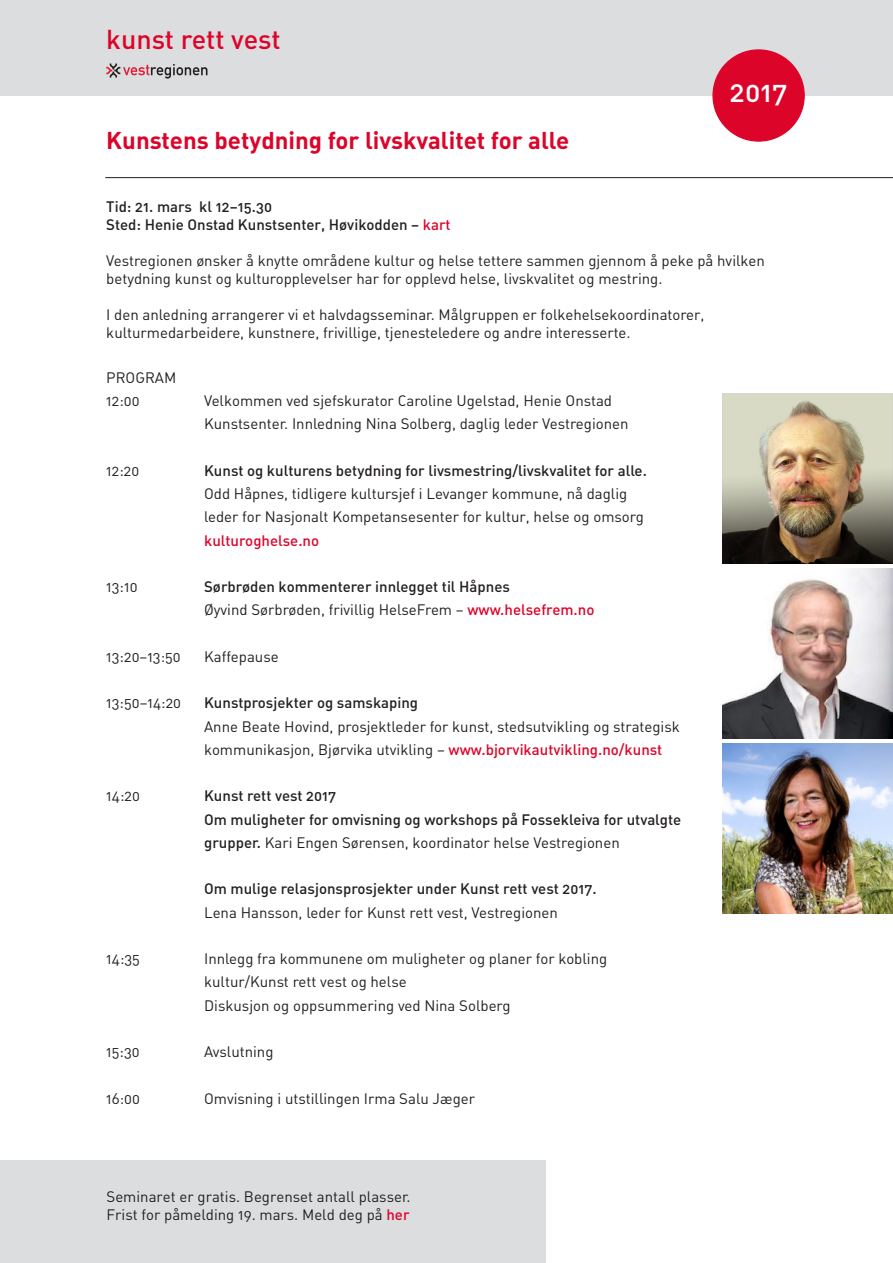
<style>
.page{position:relative;width:893px;height:1263px;background:#fff}
.page>*{position:absolute;margin:0;border:0;box-sizing:border-box;transform-origin:0 0}
.t1{font:28.65px "DIN Medium Alternate";color:#fff}
.t2{font:27px "DIN Medium Alternate";color:#dd042a}
.t3{font:24px "DIN Bold Alternate";color:#dd042a}
.Tekst{font:15px/23.2px "DIN Regular Alternate";color:#231f20}
.Tekst-2{font:15px/23.2px "DIN Medium Alternate";color:#231f20}
.s1{color:#dd042a}
.s2{font-family:"DIN Medium Alternate";color:#dd042a}
.s3{font-family:"DIN Regular Alternate"}
</style>
<div class="page">
<hr style="left:105px;top:177px;width:788px;height:1px;background:#231f20">
<div style="left:0;top:0;width:893px;height:95px;background:#dcdddf"></div>
<div style="left:0;top:1161px;width:546px;height:102px;background:#dcdddf"></div>
<svg style="left:106px;top:64px;width:101px;height:15px"></svg>
<div style="left:713px;top:50px;width:91px;height:91px;background:#dd042a;border-radius:50%"></div>
<img style="left:723px;top:393px;width:170px;height:170px">
<img style="left:723px;top:568px;width:170px;height:170px">
<img style="left:723px;top:744px;width:170px;height:170px">
<p class="t2" style="left:106px;top:21px;width:176px">kunst rett vest</p>
<p class="t3" style="left:106px;top:124px;width:464px">Kunstens betydning for livskvalitet for alle</p>
<p class="t1" style="left:730px;top:73px;width:59px">2017</p>
<p class="Tekst-2" style="left:106px;top:194px;width:167px">Tid: 21. mars kl 12–15.30</p>
<p class="Tekst-2" style="left:106px;top:212px;width:346px">Sted: Henie Onstad Kunstsenter, Høvikodden – <span class="s1">kart</span></p>
<p class="Tekst" style="left:106px;top:251px;width:660px;line-height:18px">Vestregionen ønsker å knytte områdene kultur og helse tettere sammen gjennom å peke på hvilken betydning kunst og kulturopplevelser har for opplevd helse, livskvalitet og mestring.</p>
<p class="Tekst" style="left:106px;top:305px;width:600px;line-height:18px">I den anledning arrangerer vi et halvdagsseminar. Målgruppen er folkehelsekoordinatorer, kulturmedarbeidere, kunstnere, frivillige, tjenesteledere og andre interesserte.</p>
<p class="Tekst" style="left:106px;top:365px;width:71px">PROGRAM</p>
<p class="Tekst" style="left:106px;top:388px;width:35px">12:00</p>
<p class="Tekst" style="left:204px;top:388px;width:426px">Velkommen ved sjefskurator Caroline Ugelstad, Henie Onstad<br>Kunstsenter. Innledning Nina Solberg, daglig leder Vestregionen</p>
<p class="Tekst" style="left:106px;top:458px;width:35px">12:20</p>
<p class="Tekst-2" style="left:204px;top:458px;width:444px">Kunst og kulturens betydning for livsmestring/livskvalitet for alle.</p>
<p class="Tekst" style="left:204px;top:481px;width:441px">Odd Håpnes, tidligere kultursjef i Levanger kommune, nå daglig leder for Nasjonalt Kompetansesenter for kultur, helse og omsorg <span class="s2">kulturoghelse.no</span></p>
<p class="Tekst" style="left:106px;top:574px;width:33px">13:10</p>
<p class="Tekst-2" style="left:204px;top:574px;width:307px">Sørbrøden kommenterer innlegget til Håpnes</p>
<p class="Tekst" style="left:204px;top:598px;width:392px">Øyvind Sørbrøden, frivillig HelseFrem – <span class="s2">www.helsefrem.no</span></p>
<p class="Tekst" style="left:106px;top:644px;width:76px">13:20–13:50</p>
<p class="Tekst" style="left:204px;top:644px;width:76px">Kaffepause</p>
<p class="Tekst" style="left:106px;top:691px;width:76px">13:50–14:20</p>
<p class="Tekst-2" style="left:204px;top:691px;width:216px">Kunstprosjekter og samskaping</p>
<p class="Tekst" style="left:204px;top:714px;width:477px">Anne Beate Hovind, prosjektleder for kunst, stedsutvikling og strategisk kommunikasjon, Bjørvika utvikling – <span class="s2">www.bjorvikautvikling.no/kunst</span></p>
<p class="Tekst" style="left:106px;top:784px;width:35px">14:20</p>
<p class="Tekst-2" style="left:204px;top:784px;width:134px">Kunst rett vest 2017</p>
<p class="Tekst-2" style="left:204px;top:807px;width:479px">Om muligheter for omvisning og workshops på Fossekleiva for utvalgte grupper. <span class="s3">Kari Engen Sørensen, koordinator helse Vestregionen</span></p>
<p class="Tekst-2" style="left:204px;top:877px;width:394px">Om mulige relasjonsprosjekter under Kunst rett vest 2017.</p>
<p class="Tekst" style="left:204px;top:900px;width:355px">Lena Hansson, leder for Kunst rett vest, Vestregionen</p>
<p class="Tekst" style="left:106px;top:946px;width:35px">14:35</p>
<p class="Tekst" style="left:204px;top:946px;width:405px">Innlegg fra kommunene om muligheter og planer for kobling kultur/Kunst rett vest og helse</p>
<p class="Tekst" style="left:204px;top:993px;width:308px">Diskusjon og oppsummering ved Nina Solberg</p>
<p class="Tekst" style="left:106px;top:1039px;width:35px">15:30</p>
<p class="Tekst" style="left:204px;top:1039px;width:71px">Avslutning</p>
<p class="Tekst" style="left:106px;top:1086px;width:35px">16:00</p>
<p class="Tekst" style="left:204px;top:1086px;width:272px">Omvisning i utstillingen Irma Salu Jæger</p>
<p class="Tekst" style="left:107px;top:1186px;width:306px;line-height:18px">Seminaret er gratis. Begrenset antall plasser.<br>Frist for påmelding 19. mars. Meld deg på <span class="s2">her</span></p>
</div>
